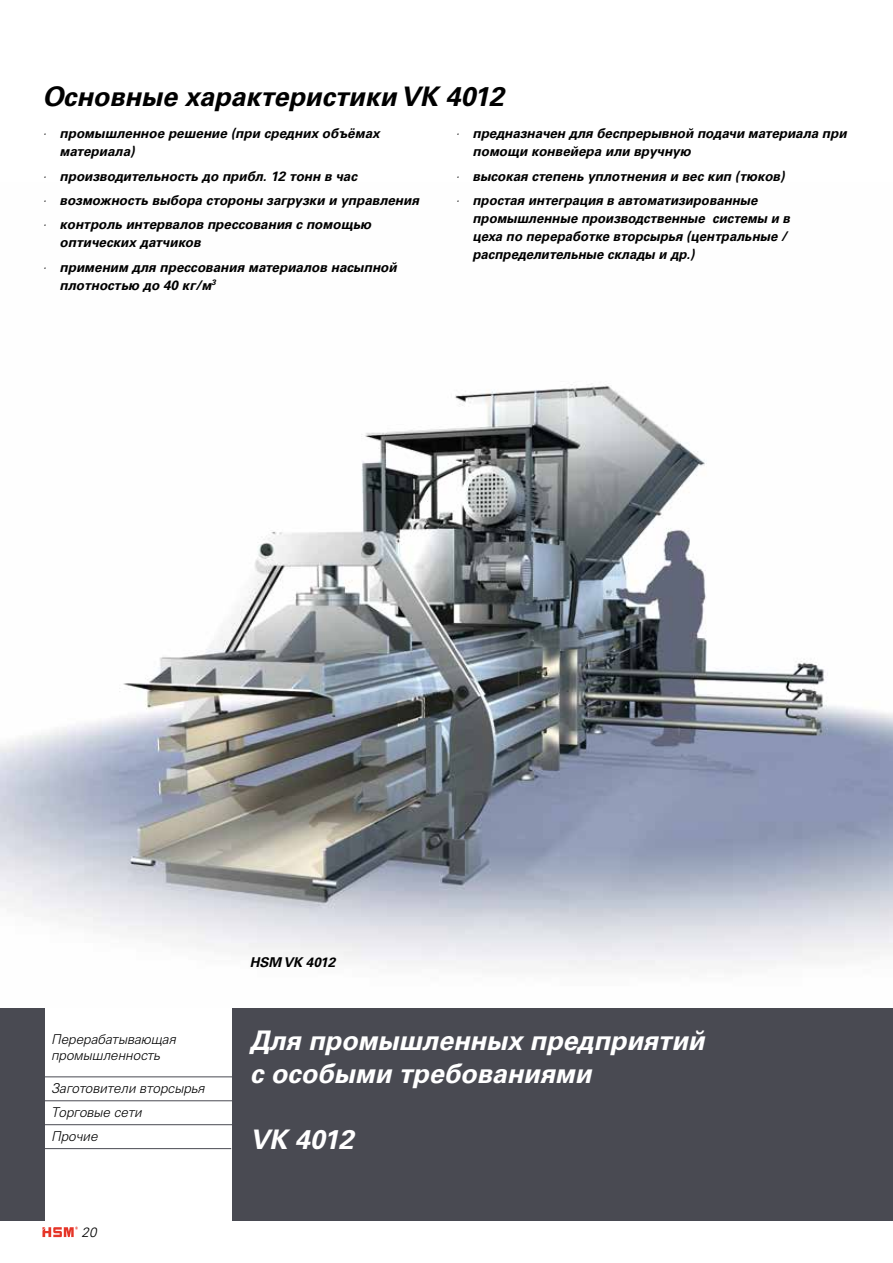
<style>
.page{position:relative;width:893px;height:1263px;background:#fff}
.page>*{position:absolute;margin:0;border:0;box-sizing:border-box;transform-origin:0 0}
.t1{font:italic 700 27px/33px "Univers LTCYR";color:#fff}
.t2{font:italic 700 27px "Univers LTCYR";color:#000}
.t3{font:italic 700 27px "Univers LT";color:#fff}
.t4{font:italic 700 13.5px/18px "Univers LTCYR";color:#000}
.t5{font:italic 300 13.5px/24px "Univers LTCYR";color:#000}
.t6{font:italic 700 13.5px "Univers LT";color:#000}
.t7{font:italic 300 13.5px "Univers LT";color:#000}
.s1{font-family:"Univers LT"}
.s2{font-weight:300}
</style>
<div class="page">
<img style="left:0;top:383px;width:893px;height:586px">
<div style="left:0;top:1008px;width:893px;height:212px;background:#494a52"></div>
<div style="left:45px;top:1008px;width:186px;height:216px;background:#fff"></div>
<svg style="left:42px;top:1226px;width:36px;height:11px"></svg>
<hr style="left:38px;top:1148px;width:193px;height:1px;background:#494a52">
<hr style="left:43px;top:1076px;width:198px;height:1px;background:#494a52">
<hr style="left:43px;top:1100px;width:190px;height:1px;background:#494a52">
<hr style="left:43px;top:1124px;width:190px;height:1px;background:#494a52">
<h1 class="t2" style="left:43px;top:81px;width:463px">Основные характеристики <span class="s1">VK 4012</span></h1>
<p class="t4" style="left:60px;top:124px;width:322px;text-indent:-17px"><span class="s2">·</span> промышленное решение (при средних объёмах материала)</p>
<p class="t4" style="left:43px;top:163px;width:378px;line-height:24.5px"><span class="s2">·</span> производительность до прибл. 12 тонн в час<br><span class="s2">·</span> возможность выбора стороны загрузки и управления <span class="s2">·</span> контроль интервалов прессования с помощью</p>
<p class="t4" style="left:43px;top:230px;width:356px;line-height:24.5px;text-indent:17px">оптических датчиков<br><span class="s2">·</span> применим для прессования материалов насыпной</p>
<p class="t4" style="left:60px;top:276px;width:158px">плотностью до 40 кг/м<sup>3</sup></p>
<p class="t4" style="left:472px;top:124px;width:376px;text-indent:-17px"><span class="s2">·</span> предназначен для беспрерывной подачи материала при помощи конвейера или вручную</p>
<p class="t4" style="left:455px;top:163px;width:331px;line-height:24.5px"><span class="s2">·</span> высокая степень уплотнения и вес кип (тюков) <span class="s2">·</span> простая интеграция в автоматизированные</p>
<p class="t4" style="left:472px;top:209px;width:319px">промышленные производственные системы и в цеха по переработке вторсырья (центральные / распределительные склады и др.)</p>
<p class="t6" style="left:250px;top:954px;width:87px">HSM VK 4012</p>
<p class="t5" style="left:51px;top:1031px;width:126px;line-height:16.2px">Перерабатывающая промышленность</p>
<p class="t5" style="left:51px;top:1076px;width:155px">Заготовители вторсырья<br>Торговые сети<br>Прочие</p>
<p class="t7" style="left:82px;top:1224px;width:17px">20</p>
<h1 class="t1" style="left:250px;top:1024px;width:456px">Для промышленных предприятий с особыми требованиями</h1>
<h1 class="t3" style="left:250px;top:1124px;width:105px">VK 4012</h1>
</div>
